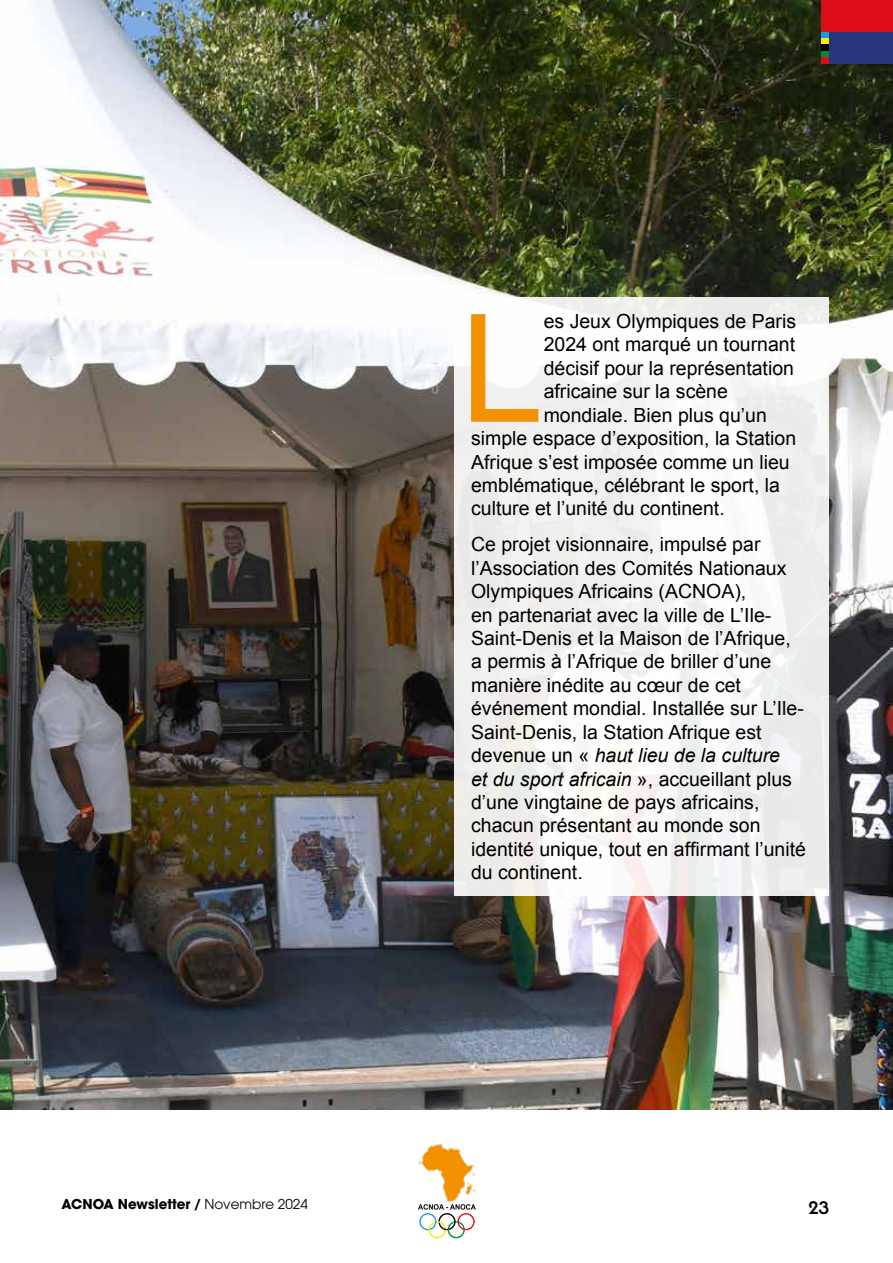
<style>
.page{position:relative;width:893px;height:1263px;background:#fff}
.page>*{position:absolute;margin:0;border:0;box-sizing:border-box;transform-origin:0 0}
.t1{font:150.3px "Arial";color:#f39200}
.t2{font:19.5px/23.4px "Arial";color:#000}
.t3{font:19.5px "Paris 2024 Variable Regular";color:#000}
.t4{font:700 13.5px "ITC Avant Garde Std";color:#000}
.s1{font-style:italic}
.s2{font-weight:600}
.s3{font-weight:400}
</style>
<div class="page">
<img style="left:418px;top:1144px;width:58px;height:57px">
<svg style="left:418px;top:1204px;width:58px;height:35px"></svg>
<img style="left:0;top:0;width:893px;height:1110px">
<div style="left:829px;top:31px;width:64px;height:33px;background:#26377d"></div>
<div style="left:822px;top:31px;width:7px;height:7px;background:#1d9bd7"></div>
<div style="left:822px;top:38px;width:7px;height:6px;background:#ffea00"></div>
<div style="left:822px;top:44px;width:7px;height:7px;background:#000"></div>
<div style="left:822px;top:51px;width:7px;height:6px;background:#008b39"></div>
<div style="left:822px;top:57px;width:7px;height:7px;background:#dc0d19"></div>
<div style="left:822px;top:0;width:71px;height:31px;background:#dc0d19"></div>
<div style="left:455px;top:297px;width:374px;height:599px;background:#f3f2f2"></div>
<h1 class="t1" style="left:460px;top:270px;width:85px">L</h1>
<p class="t2" style="left:544px;top:310px;width:254px">es Jeux Olympiques de Paris</p>
<p class="t2" style="left:544px;top:333px;width:253px">2024 ont marqué un tournant</p>
<p class="t2" style="left:544px;top:357px;width:252px">décisif pour la représentation</p>
<p class="t2" style="left:544px;top:380px;width:186px">africaine sur la scène</p>
<p class="t2" style="left:544px;top:403px;width:225px">mondiale. Bien plus qu’un</p>
<p class="t2" style="left:471px;top:427px;width:327px">simple espace d’exposition, la Station</p>
<p class="t2" style="left:471px;top:450px;width:320px">Afrique s’est imposée comme un lieu</p>
<p class="t2" style="left:471px;top:474px;width:310px">emblématique, célébrant le sport, la</p>
<p class="t2" style="left:471px;top:497px;width:255px">culture et l’unité du continent.</p>
<p class="t2" style="left:471px;top:533px;width:336px">Ce projet visionnaire, impulsé par l’Association des Comités Nationaux Olympiques Africains (ACNOA),<br>en partenariat avec la ville de L’Ile-Saint-Denis et la Maison de l’Afrique, a permis à l’Afrique de briller d’une manière inédite au cœur de cet événement mondial. Installée sur L’Ile-Saint-Denis, la Station Afrique est devenue un « <span class="s1">haut lieu de la culture<br>et du sport africain</span> », accueillant plus d’une vingtaine de pays africains, chacun présentant au monde son identité unique, tout en affirmant l’unité du continent.</p>
<p class="t4" style="left:62px;top:1195px;width:248px">ACNOA Newsletter <span class="s2">/</span> <span class="s3">Novembre 2024</span></p>
<p class="t3" style="left:808px;top:1195px;width:22px">23</p>
</div>
